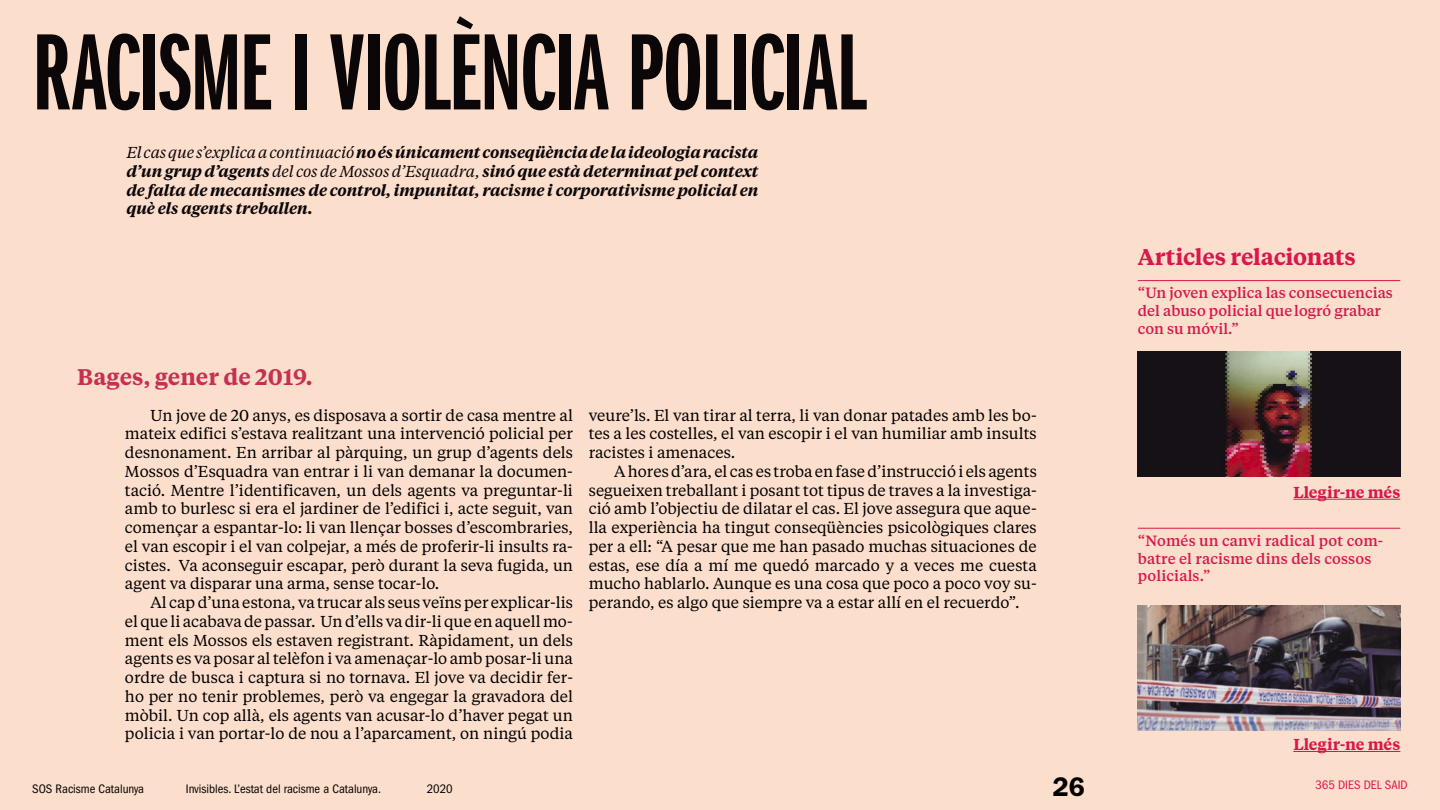
<style>
.page{position:relative;width:1440px;height:810px;background:#fcdecc}
.page>*{position:absolute;margin:0;border:0;box-sizing:border-box;transform-origin:0 0}
.t1{font:112.5px "ITC Franklin Gothic Std Dm X Cp";letter-spacing:-.01em;color:#0b0608}
.t2{font:600 27px "ITC Franklin Gothic Std";color:#000}
.t3{font:600 22.5px "Tiempos Text";letter-spacing:-.01em;color:#d8174b}
.t4{font:600 22.5px "Tiempos Text";color:#c53152}
.t5{font:15.75px/18.8px "Tiempos Text";color:#000;text-align:justify}
.t6{font:italic 600 15.75px/18.8px "Tiempos Text";letter-spacing:-.01em;color:#0b0608;text-align:justify}
.t7{font:600 15.75px "Tiempos Text";color:#d8174b}
.t8{font:500 14.77px/17.8px "Tiempos Text";letter-spacing:.005em;color:#d8174b}
.t9{font:condensed 12.75px "ITC Franklin Gothic Std";color:#000}
.t10{font:condensed 12.75px "ITC Franklin Gothic Std";color:#d8174b}
.s1{font-weight:400}
</style>
<div class="page">
<hr style="left:1138px;top:280px;width:262px;height:1px;background:#d8174b">
<hr style="left:1138px;top:528px;width:262px;height:1px;background:#d8174b">
<img style="left:1137px;top:352px;width:263px;height:125px">
<img style="left:1137px;top:606px;width:263px;height:124px">
<hr style="left:1293px;top:499px;width:107px;height:1px;background:#d8174b">
<hr style="left:1293px;top:751px;width:107px;height:1px;background:#d8174b">
<h1 class="t1" style="left:32px;top:12px;width:835px">RACISME I VIOLÈNCIA POLICIAL</h1>
<p class="t6" style="left:126px;top:142px;width:634px"><span class="s1">El cas que s’explica a continuació</span> no és únicament conseqüència de la ideologia racista d’un grup d’agents <span class="s1">del cos de Mossos d’Esquadra,</span> sinó que està determinat pel context de falta de mecanismes de control, impunitat, racisme i corporativisme policial en què els agents treballen.</p>
<h3 class="t4" style="left:77px;top:361px;width:237px">Bages, gener de 2019.</h3>
<p class="t5" style="left:125px;top:405px;width:450px;text-indent:26px">Un jove de 20 anys, es disposava a sortir de casa mentre al mateix edifici s’estava realitzant una intervenció policial per desnonament. En arribar al pàrquing, un grup d’agents dels Mossos d’Esquadra van entrar i li van demanar la documen&shy;tació. Mentre l’identificaven, un dels agents va preguntar-li amb to burlesc si era el jardiner de l’edifici i, acte seguit, van començar a espantar-lo: li van llençar bosses d’escombraries, el van escopir i el van colpejar, a més de proferir-li insults ra&shy;cistes. Va aconseguir escapar, però durant la seva fugida, un agent va disparar una arma, sense tocar-lo.</p>
<p class="t5" style="left:125px;top:593px;width:450px;text-indent:26px">Al cap d’una estona, va trucar als seus veïns per explicar-lis el que li acabava de passar. Un d’ells va dir-li que en aquell mo&shy;ment els Mossos els estaven registrant. Ràpidament, un dels agents es va posar al telèfon i va amenaçar-lo amb posar-li una ordre de busca i captura si no tornava. El jove va decidir fer&shy;ho per no tenir problemes, però va engegar la gravadora del mòbil. Un cop allà, els agents van acusar-lo d’haver pegat un policia i van portar-lo de nou a l’aparcament, on ningú podia</p>
<p class="t5" style="left:589px;top:405px;width:450px">veure’ls. El van tirar al terra, li van donar patades amb les bo&shy;tes a les costelles, el van escopir i el van humiliar amb insults racistes i amenaces.</p>
<p class="t5" style="left:589px;top:461px;width:450px;text-indent:26px">A hores d’ara, el cas es troba en fase d’instrucció i els agents segueixen treballant i posant tot tipus de traves a la investiga&shy;ció amb l’objectiu de dilatar el cas. El jove assegura que aque&shy;lla experiència ha tingut conseqüències psicològiques clares per a ell: “A pesar que me han pasado muchas situaciones de estas, ese día a mí me quedó marcado y a veces me cuesta mucho hablarlo. Aunque es una cosa que poco a poco voy su&shy;perando, es algo que siempre va a estar allí en el recuerdo”.</p>
<h3 class="t3" style="left:1138px;top:242px;width:220px">Articles relacionats</h3>
<p class="t8" style="left:1138px;top:283px;width:256px">“Un joven explica las consecuencias del abuso policial que logró grabar con su móvil.”</p>
<p class="t7" style="left:1293px;top:481px;width:108px">Llegir-ne més</p>
<p class="t8" style="left:1138px;top:531px;width:247px">“Només un canvi radical pot com&shy;batre el racisme dins dels cossos policials.”</p>
<p class="t7" style="left:1293px;top:733px;width:108px">Llegir-ne més</p>
<p class="t9" style="left:32px;top:781px;width:113px">SOS Racisme Catalunya</p>
<p class="t9" style="left:186px;top:781px;width:197px">Invisibles. L’estat del racisme a Catalunya.</p>
<p class="t9" style="left:427px;top:781px;width:28px">2020</p>
<h2 class="t2" style="left:1052px;top:770px;width:34px">26</h2>
<p class="t10" style="left:1315px;top:778px;width:94px">365 DIES DEL SAID</p>
</div>
